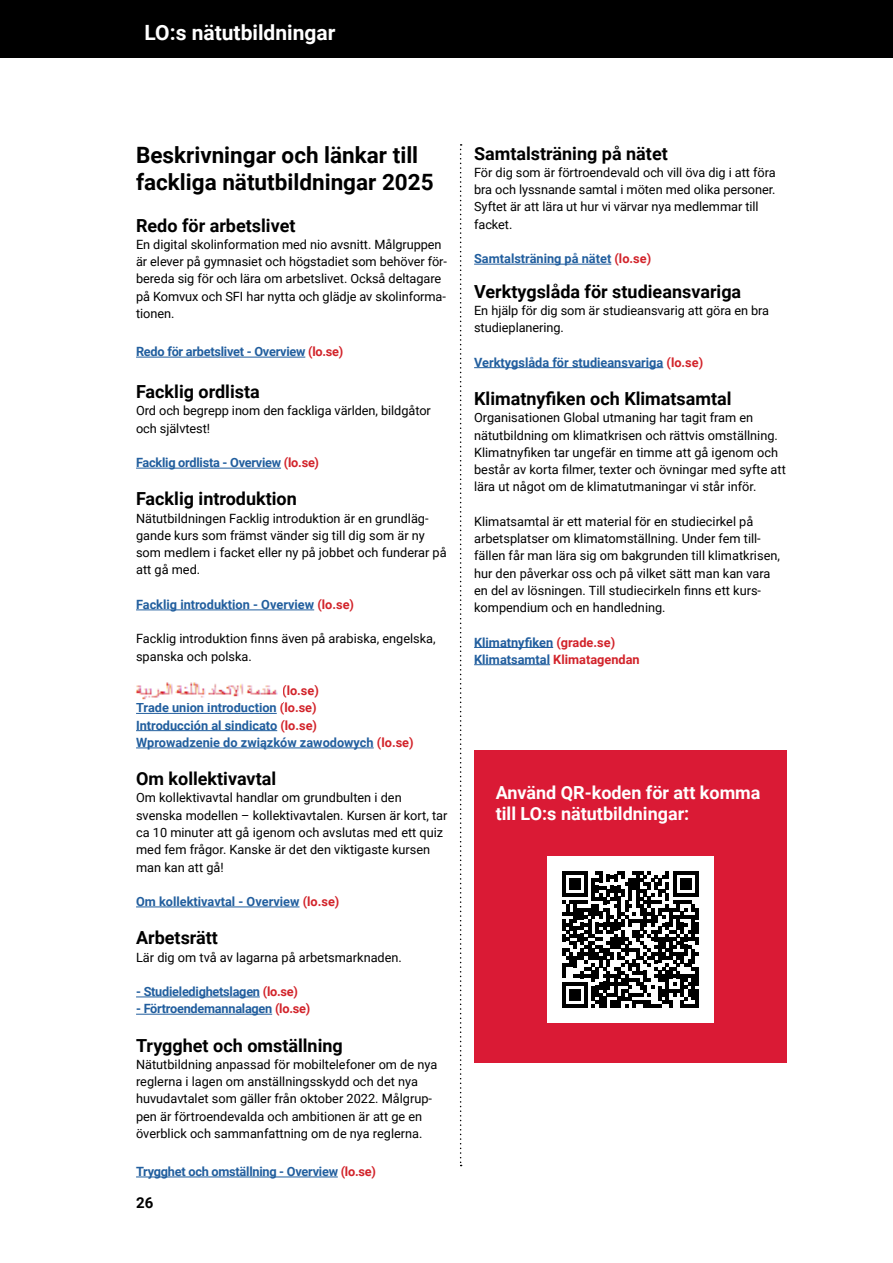
<style>
.page{position:relative;width:893px;height:1263px;background:#fff}
.page>*{position:absolute;margin:0;border:0;box-sizing:border-box;transform-origin:0 0}
.t1{font:700 22.5px/27px "Roboto";color:#000}
.t2{font:700 21px "Roboto";color:#fff}
.t3{font:700 18px "Roboto";color:#000}
.t4{font:700 18px/21px "Roboto";color:#fff}
.t5{font:700 15px "Roboto";color:#000}
.t6{font:12.75px/17.2px "Roboto";color:#000}
.t7{font:700 12.75px/17.2px "Roboto";color:#215e9e}
.t8{font:700 12.75px "Roboto";letter-spacing:-.02em;color:#215e9e}
.s1{color:#d2232a}
</style>
<div class="page">
<div style="left:474px;top:750px;width:313px;height:312px;background:#da1a35"></div>
<div style="left:0;top:0;width:893px;height:57px;background:#000"></div>
<hr style="left:136px;top:357px;width:169px;height:1px;background:#215e9e">
<hr style="left:136px;top:468px;width:145px;height:1px;background:#215e9e">
<hr style="left:136px;top:610px;width:178px;height:1px;background:#215e9e">
<hr style="left:136px;top:713px;width:141px;height:1px;background:#215e9e">
<hr style="left:136px;top:730px;width:141px;height:1px;background:#215e9e">
<hr style="left:136px;top:748px;width:238px;height:1px;background:#215e9e">
<hr style="left:136px;top:907px;width:164px;height:1px;background:#215e9e">
<hr style="left:136px;top:997px;width:124px;height:1px;background:#215e9e">
<hr style="left:136px;top:1014px;width:136px;height:1px;background:#215e9e">
<hr style="left:136px;top:1177px;width:202px;height:1px;background:#215e9e">
<hr style="left:474px;top:264px;width:137px;height:1px;background:#215e9e">
<hr style="left:474px;top:367px;width:189px;height:1px;background:#215e9e">
<hr style="left:474px;top:647px;width:79px;height:1px;background:#215e9e">
<hr style="left:474px;top:664px;width:76px;height:1px;background:#215e9e">
<svg style="left:460px;top:144px;width:2px;height:1022px"></svg>
<div style="left:547px;top:856px;width:167px;height:166px;background:#fff"></div>
<svg style="left:562px;top:871px;width:137px;height:137px"></svg>
<hr style="left:695px;top:967px;width:4px;height:19px;background:#000">
<hr style="left:695px;top:989px;width:4px;height:19px;background:#000">
<img style="left:135px;top:682px;width:143px;height:18px">
<h2 class="t2" style="left:145px;top:18px;width:192px">LO:s nätutbildningar</h2>
<h1 class="t1" style="left:136px;top:140px;width:299px">Beskrivningar och länkar till fackliga nätutbildningar 2025</h1>
<h3 class="t3" style="left:136px;top:213px;width:161px">Redo för arbetslivet</h3>
<p class="t6" style="left:136px;top:235px;width:312px">En digital skolinformation med nio avsnitt. Målgruppen är elever på gymnasiet och högstadiet som behöver för&shy;bereda sig för och lära om arbetslivet. Också deltagare på Komvux och SFI har nytta och glädje av skolinforma&shy;tionen.</p>
<p class="t8" style="left:136px;top:343px;width:209px">Redo för arbetslivet - Overview <span class="s1">(lo.se)</span></p>
<h3 class="t3" style="left:136px;top:379px;width:125px">Facklig ordlista</h3>
<p class="t6" style="left:136px;top:402px;width:296px">Ord och begrepp inom den fackliga världen, bildgåtor och självtest!</p>
<p class="t8" style="left:136px;top:454px;width:185px">Facklig ordlista - Overview <span class="s1">(lo.se)</span></p>
<h3 class="t3" style="left:136px;top:486px;width:162px">Facklig introduktion</h3>
<p class="t6" style="left:136px;top:509px;width:312px">Nätutbildningen Facklig introduktion är en grundläg&shy;gande kurs som främst vänder sig till dig som är ny som medlem i facket eller ny på jobbet och funderar på att gå med.</p>
<p class="t7" style="left:136px;top:595px;width:220px">Facklig introduktion - Overview <span class="s1">(lo.se)</span></p>
<p class="t6" style="left:136px;top:630px;width:301px">Facklig introduktion finns även på arabiska, engelska, spanska och polska.</p>
<p class="t7" style="left:136px;top:682px;width:279px;text-indent:146px"><span class="s1">(lo.se)<br></span>Trade union introduction <span class="s1">(lo.se)<br></span>Introducción al sindicato <span class="s1">(lo.se)<br></span>Wprowadzenie do związków zawodowych <span class="s1">(lo.se)</span></p>
<h3 class="t3" style="left:136px;top:766px;width:142px">Om kollektivavtal</h3>
<p class="t6" style="left:136px;top:789px;width:313px">Om kollektivavtal handlar om grundbulten i den svenska modellen – kollektivavtalen. Kursen är kort, tar ca 10 minuter att gå igenom och avslutas med ett quiz med fem frågor. Kanske är det den viktigaste kursen man kan att gå!</p>
<p class="t7" style="left:136px;top:892px;width:205px">Om kollektivavtal - Overview <span class="s1">(lo.se)</span></p>
<h3 class="t3" style="left:136px;top:925px;width:83px">Arbetsrätt</h3>
<p class="t6" style="left:136px;top:948px;width:267px">Lär dig om två av lagarna på arbetsmarknaden.</p>
<p class="t8" style="left:136px;top:982px;width:163px">- Studieledighetslagen <span class="s1">(lo.se)</span></p>
<p class="t8" style="left:136px;top:1000px;width:176px">- Förtroendemannalagen <span class="s1">(lo.se)</span></p>
<h3 class="t3" style="left:136px;top:1032px;width:208px">Trygghet och omställning</h3>
<p class="t6" style="left:136px;top:1055px;width:303px">Nätutbildning anpassad för mobiltelefoner om de nya reglerna i lagen om anställningsskydd och det nya huvudavtalet som gäller från oktober 2022. Målgrup&shy;pen är förtroendevalda och ambitionen är att ge en överblick och sammanfattning om de nya reglerna.</p>
<p class="t8" style="left:136px;top:1162px;width:241px">Trygghet och omställning - Overview <span class="s1">(lo.se)</span></p>
<p class="t5" style="left:136px;top:1192px;width:19px">26</p>
<h3 class="t3" style="left:474px;top:141px;width:195px">Samtalsträning på nätet</h3>
<p class="t6" style="left:474px;top:163px;width:303px">För dig som är förtroendevald och vill öva dig i att föra bra och lyssnande samtal i möten med olika personer.<br>Syftet är att lära ut hur vi värvar nya medlemmar till facket.</p>
<p class="t7" style="left:474px;top:250px;width:179px">Samtalsträning på nätet <span class="s1">(lo.se)</span></p>
<h3 class="t3" style="left:474px;top:279px;width:269px">Verktygslåda för studieansvariga</h3>
<p class="t6" style="left:474px;top:301px;width:297px">En hjälp för dig som är studieansvarig att göra en bra studieplanering.</p>
<p class="t7" style="left:474px;top:353px;width:231px">Verktygslåda för studieansvariga <span class="s1">(lo.se)</span></p>
<h3 class="t3" style="left:474px;top:386px;width:259px">Klimatnyfiken och Klimatsamtal</h3>
<p class="t6" style="left:474px;top:409px;width:313px">Organisationen Global utmaning har tagit fram en nätutbildning om klimatkrisen och rättvis omställning.<br>Klimatnyfiken tar ungefär en timme att gå igenom och består av korta filmer, texter och övningar med syfte att lära ut något om de klimatutmaningar vi står inför.</p>
<p class="t6" style="left:474px;top:512px;width:307px">Klimatsamtal är ett material för en studiecirkel på arbetsplatser om klimatomställning. Under fem till&shy;fällen får man lära sig om bakgrunden till klimatkrisen, hur den påverkar oss och på vilket sätt man kan vara en del av lösningen. Till studiecirkeln finns ett kurs&shy;kompendium och en handledning.</p>
<p class="t7" style="left:474px;top:633px;width:167px">Klimatnyfiken <span class="s1">(grade.se)<br></span>Klimatsamtal <span class="s1">Klimatagendan</span></p>
<h3 class="t4" style="left:496px;top:782px;width:266px">Använd QR-koden för att komma till LO:s nätutbildningar:</h3>
</div>
